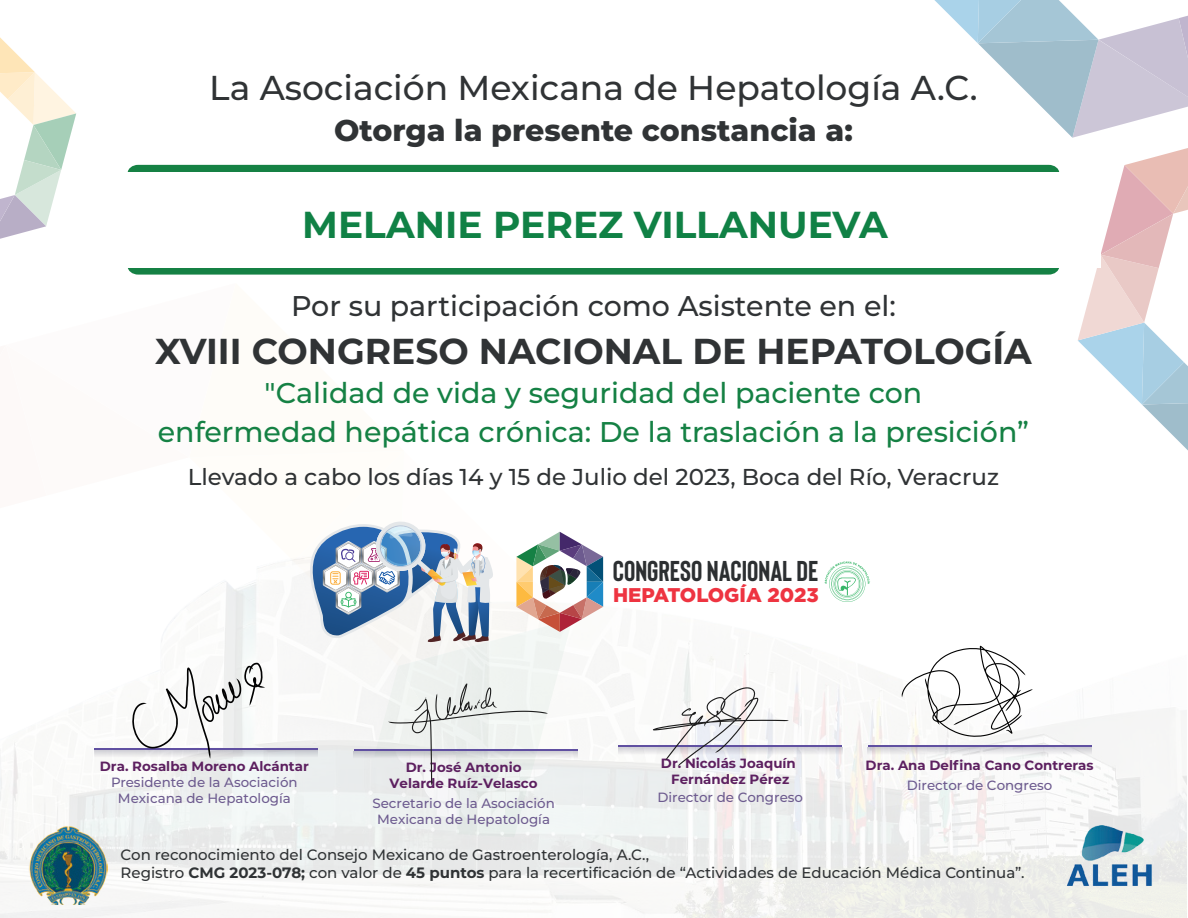
<style>
.page{position:relative;width:1188px;height:918px;background:#fff}
.page>*{position:absolute;margin:0;border:0;box-sizing:border-box;transform-origin:0 0}
.t1{font:700 37.5px "Montserrat";color:#108145}
.t2{font:100 36px "Montserrat";color:#303335}
.t3{font:100 34.5px "Montserrat";color:#303335}
.t4{font:800 30px "Montserrat";color:#303335}
.t5{font:700 28.65px "Bison";color:#2c2f31}
.t6{font:100 28.5px/39px "Montserrat";color:#158144;text-align:center}
.t7{font:100 28.5px "Montserrat";color:#303335}
.t8{font:100 22.95px "Montserrat";color:#303335}
.t9{font:900 19.8px "Gotham";color:#ee3441}
.t10{font:100 15px/18px "Montserrat";color:#303335}
.t11{font:500 13.35px/16px "Montserrat";color:#6d5b8f;text-align:center}
.t12{font:700 13.35px/16px "Montserrat";color:#5d2060;text-align:center}
</style>
<div class="page">
<img style="left:0;top:557px;width:1186px;height:361px">
<svg style="left:1078px;top:148px;width:110px;height:303px"></svg>
<svg style="left:0;top:37px;width:76px;height:202px"></svg>
<svg style="left:934px;top:0;width:254px;height:138px"></svg>
<svg style="left:128px;top:165px;width:931px;height:110px;background:#1d854a"></svg>
<div style="left:86px;top:172px;width:1015px;height:96px;background:#fff"></div>
<svg style="left:825px;top:561px;width:45px;height:41px"></svg>
<img style="left:29px;top:837px;width:78px;height:67px">
<img style="left:1064px;top:826px;width:91px;height:63px">
<svg style="left:619px;top:747px;width:223px;height:8px"></svg>
<hr style="left:619px;top:745px;width:223px;height:2px;background:#6050a1">
<svg style="left:0;top:521px;width:603px;height:316px"></svg>
<svg style="left:868px;top:747px;width:223px;height:8px"></svg>
<hr style="left:868px;top:745px;width:223px;height:2px;background:#6050a1">
<svg style="left:653px;top:687px;width:136px;height:79px"></svg>
<svg style="left:902px;top:646px;width:131px;height:91px"></svg>
<h3 class="t3" style="left:209px;top:65px;width:770px">La Asociación Mexicana de Hepatología A.C.</h3>
<h3 class="t4" style="left:334px;top:108px;width:520px">Otorga la presente constancia a:</h3>
<h1 class="t1" style="left:302px;top:198px;width:587px">MELANIE PEREZ VILLANUEVA</h1>
<h3 class="t7" style="left:291px;top:287px;width:606px">Por su participación como Asistente en el:</h3>
<h2 class="t2" style="left:155px;top:328px;width:878px">XVIII CONGRESO NACIONAL DE HEPATOLOGÍA</h2>
<h3 class="t6" style="left:158px;top:373px;width:873px">"Calidad de vida y seguridad del paciente con<br>enfermedad hepática crónica: De la traslación a la presición”</h3>
<h3 class="t8" style="left:188px;top:461px;width:813px">Llevado a cabo los días 14 y 15 de Julio del 2023, Boca del Río, Veracruz</h3>
<p class="t12" style="left:100px;top:757px;width:210px">Dra. Rosalba Moreno Alcántar</p>
<p class="t11" style="left:111px;top:774px;width:188px">Presidente de la Asociación<br>Mexicana de Hepatología</p>
<h3 class="t5" style="left:613px;top:555px;width:207px">CONGRESO NACIONAL DE</h3>
<h3 class="t9" style="left:613px;top:581px;width:207px">HEPATOLOGÍA 2023</h3>
<p class="t12" style="left:390px;top:758px;width:150px">Dr. José Antonio<br>Velarde Ruíz-Velasco</p>
<p class="t11" style="left:372px;top:794px;width:184px">Secretario de la Asociación<br>Mexicana de Hepatología</p>
<p class="t12" style="left:661px;top:755px;width:136px">Dr. Nicolás Joaquín<br>Fernández Pérez</p>
<p class="t11" style="left:657px;top:789px;width:147px">Director de Congreso</p>
<p class="t12" style="left:866px;top:756px;width:230px">Dra. Ana Delfina Cano Contreras</p>
<p class="t11" style="left:907px;top:777px;width:147px">Director de Congreso</p>
<p class="t10" style="left:121px;top:846px;width:906px">Con reconocimiento del Consejo Mexicano de Gastroenterología, A.C.,<br>Registro CMG 2023-078; con valor de 45 puntos para la recertificación de “Actividades de Educación Médica Continua”.</p>
</div>
